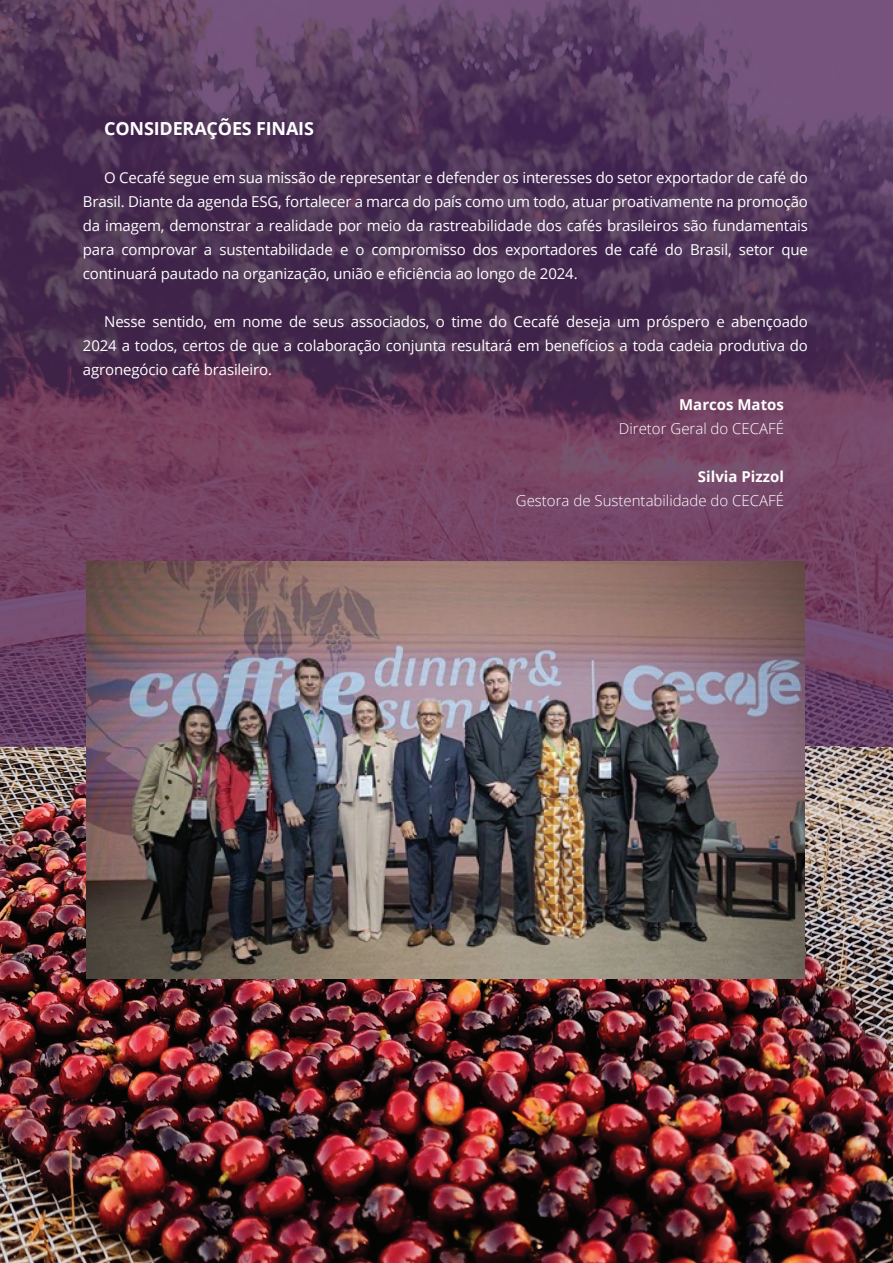
<style>
.page{position:relative;width:893px;height:1263px;background:#fff}
.page>*{position:absolute;margin:0;border:0;box-sizing:border-box;transform-origin:0 0}
.t1{font:700 18px "Open Sans";letter-spacing:-.01em;color:#fff}
.t2{font:15px/24px "Open Sans";letter-spacing:-.01em;color:#fff;text-align:justify}
.t3{font:300 15px "Open Sans";color:#fff}
.t4{font:700 15px "Open Sans";color:#fff}
</style>
<div class="page">
<img style="left:0;top:746px;width:893px;height:517px">
<img style="left:0;top:0;width:840px;height:373px">
<img style="left:840px;top:0;width:53px;height:746px">
<img style="left:0;top:373px;width:788px;height:213px">
<img style="left:788px;top:373px;width:53px;height:373px">
<img style="left:0;top:586px;width:86px;height:160px">
<img style="left:86px;top:561px;width:719px;height:418px">
<p class="t1" style="left:104px;top:116px;width:211px">CONSIDERAÇÕES FINAIS</p>
<p class="t2" style="left:83px;top:165px;width:726px;text-indent:21px">O Cecafé segue em sua missão de representar e defender os interesses do setor exportador de café do Brasil. Diante da agenda ESG, fortalecer a marca do país como um todo, atuar proativamente na promoção da imagem, demonstrar a realidade por meio da rastreabilidade dos cafés brasileiros são fundamentais para comprovar a sustentabilidade e o compromisso dos exportadores de café do Brasil, setor que continuará pautado na organização, união e eficiência ao longo de 2024.</p>
<p class="t2" style="left:83px;top:309px;width:727px;text-indent:21px">Nesse sentido, em nome de seus associados, o time do Cecafé deseja um próspero e abençoado 2024 a todos, certos de que a colaboração conjunta resultará em benefícios a toda cadeia produtiva do agronegócio café brasileiro.</p>
<p class="t4" style="left:679px;top:394px;width:106px">Marcos Matos</p>
<p class="t3" style="left:619px;top:418px;width:167px">Diretor Geral do CECAFÉ</p>
<p class="t4" style="left:698px;top:466px;width:87px">Silvia Pizzol</p>
<p class="t3" style="left:516px;top:490px;width:270px">Gestora de Sustentabilidade do CECAFÉ</p>
</div>
